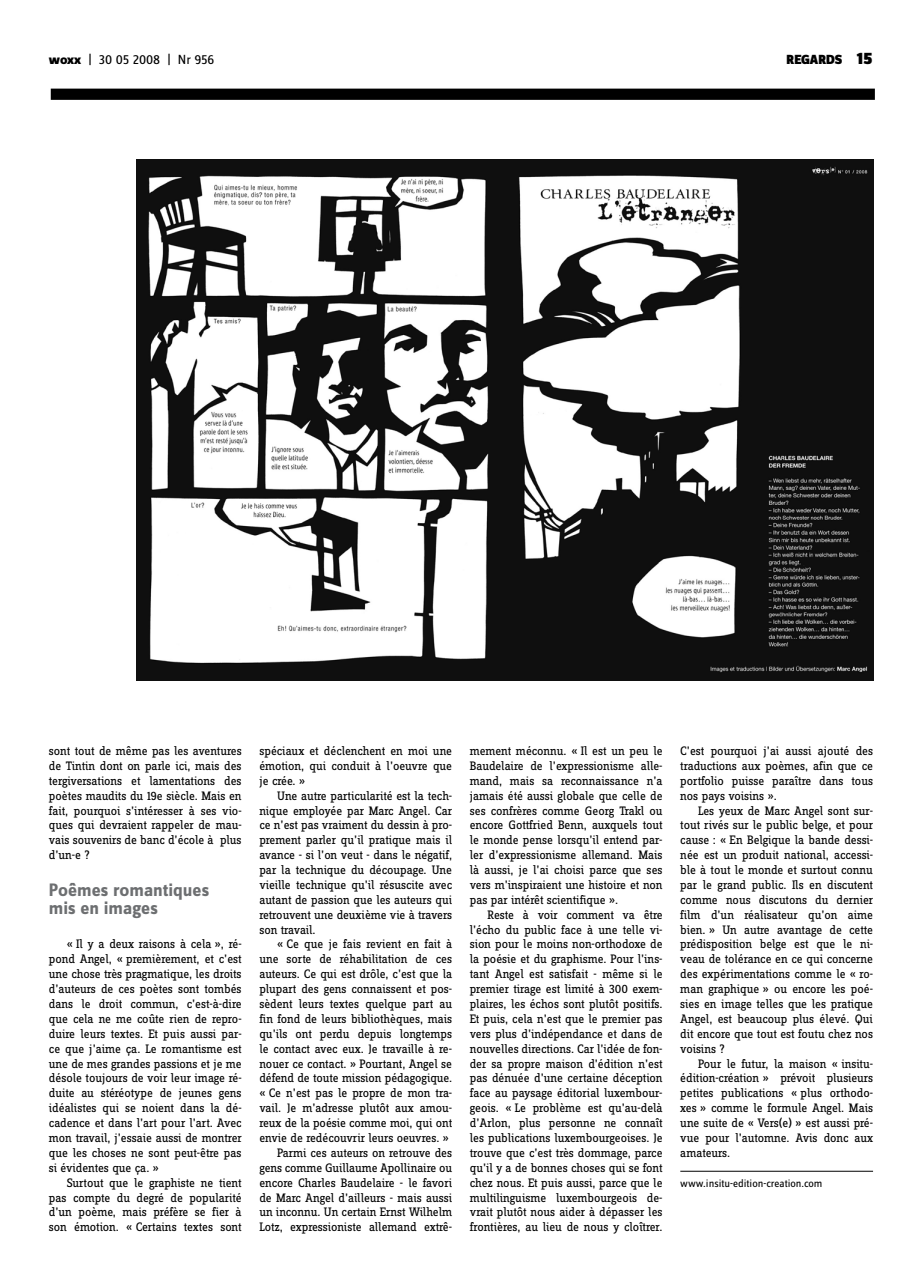
<style>
.page{position:relative;width:922px;height:1276px;background:#fff}
.page>*{position:absolute;margin:0;border:0;box-sizing:border-box;transform-origin:0 0}
.t1{font:700 18.75px/18.8px "Zine Sans Dis";color:#6d6f71}
.t2{font:13.75px "Zine Sans Dis";color:#000}
.t3{font:900 13.75px "Zine Sans Dis";letter-spacing:-.01em;color:#000}
.t4{font:12.75px/14.9px "Zine Slab Dis";letter-spacing:-.01em;color:#000;text-align:justify}
.t5{font:11.25px "Zine Sans Dis";color:#000}
.s1{font-weight:800}
.s2{font-size:17.5px}
</style>
<div class="page">
<hr style="left:680px;top:1171px;width:192px;height:1px;background:#000">
<div style="left:51px;top:89px;width:823px;height:11px;background:#000"></div>
<img style="left:136px;top:159px;width:736px;height:521px">
<p class="t2" style="left:49px;top:53px;width:167px"><span class="s1">woxx</span> | 30 05 2008 | Nr 956</p>
<p class="t3" style="left:786px;top:53px;width:87px">REGARDS <span class="s2">15</span></p>
<p class="t4" style="left:49px;top:744px;width:194px">sont tout de même pas les aventures de Tintin dont on parle ici, mais des tergiversations et lamentations des poètes maudits du 19e siècle. Mais en fait, pourquoi s’intéresser à ses vio&shy;ques qui devraient rappeler de mau&shy;vais souvenirs de banc d’école à plus d’un-e ?</p>
<h1 class="t1" style="left:49px;top:881px;width:162px">Poêmes romantiques mis en images</h1>
<p class="t4" style="left:49px;top:937px;width:194px;text-indent:18px">« Il y a deux raisons à cela », ré&shy;pond Angel, « premièrement, et c’est une chose très pragmatique, les droits d’auteurs de ces poètes sont tombés dans le droit commun, c’est-à-dire que cela ne me coûte rien de repro&shy;duire leurs textes. Et puis aussi par&shy;ce que j’aime ça. Le romantisme est une de mes grandes passions et je me désole toujours de voir leur image ré&shy;duite au stéréotype de jeunes gens idéalistes qui se noient dans la dé&shy;cadence et dans l’art pour l’art. Avec mon travail, j’essaie aussi de montrer que les choses ne sont peut-être pas si évidentes que ça. »</p>
<p class="t4" style="left:49px;top:1175px;width:194px;text-indent:18px">Surtout que le graphiste ne tient pas compte du degré de popularité d’un poème, mais préfère se fier à son émotion. « Certains textes sont</p>
<p class="t4" style="left:259px;top:744px;width:194px">spéciaux et déclenchent en moi une émotion, qui conduit à l’oeuvre que je crée. »</p>
<p class="t4" style="left:259px;top:788px;width:194px;text-indent:18px">Une autre particularité est la tech&shy;nique employée par Marc Angel. Car ce n’est pas vraiment du dessin à pro&shy;prement parler qu’il pratique mais il avance - si l’on veut - dans le négatif, par la technique du découpage. Une vieille technique qu’il résuscite avec autant de passion que les auteurs qui retrouvent une deuxième vie à travers son travail.</p>
<p class="t4" style="left:259px;top:937px;width:194px;text-align:right">« Ce que je fais revient en fait à une sorte de réhabilitation de ces auteurs. Ce qui est drôle, c’est que la plupart des gens connaissent et pos&shy;sèdent leurs textes quelque part au fin fond de leurs bibliothèques, mais qu’ils ont perdu depuis longtemps le contact avec eux. Je travaille à re&shy;nouer ce contact. » Pourtant, Angel se défend de toute mission pédagogique. « Ce n’est pas le propre de mon tra&shy;vail. Je m’adresse plutôt aux amou&shy;reux de la poésie comme moi, qui ont envie de redécouvrir leurs oeuvres. » Parmi ces auteurs on retrouve des gens comme Guillaume Apollinaire ou encore Charles Baudelaire - le favori de Marc Angel d’ailleurs - mais aussi un inconnu. Un certain Ernst Wilhelm Lotz, expressioniste allemand extrê-</p>
<p class="t4" style="left:469px;top:744px;width:194px">mement méconnu. « Il est un peu le Baudelaire de l’expressionisme alle&shy;mand, mais sa reconnaissance n’a jamais été aussi globale que celle de ses confrères comme Georg Trakl ou encore Gottfried Benn, auxquels tout le monde pense lorsqu’il entend par&shy;ler d’expressionisme allemand. Mais là aussi, je l’ai choisi parce que ses vers m’inspiraient une histoire et non pas par intérêt scientifique ».</p>
<p class="t4" style="left:469px;top:908px;width:194px;text-indent:18px">Reste à voir comment va être l’écho du public face à une telle vi&shy;sion pour le moins non-orthodoxe de la poésie et du graphisme. Pour l’ins&shy;tant Angel est satisfait - même si le premier tirage est limité à 300 exem&shy;plaires, les échos sont plutôt positifs.<br>Et puis, cela n’est que le premier pas vers plus d’indépendance et dans de nouvelles directions. Car l’idée de fon&shy;der sa propre maison d’édition n’est pas dénuée d’une certaine déception face au paysage éditorial luxembour&shy;geois. « Le problème est qu’au-delà d’Arlon, plus personne ne connaît les publications luxembourgeoises. Je trouve que c’est très dommage, parce qu’il y a de bonnes choses qui se font chez nous. Et puis aussi, parce que le multilinguisme luxembourgeois de&shy;vrait plutôt nous aider à dépasser les frontières, au lieu de nous y cloîtrer.</p>
<p class="t4" style="left:680px;top:744px;width:194px">C’est pourquoi j’ai aussi ajouté des traductions aux poèmes, afin que ce portfolio puisse paraître dans tous nos pays voisins ».</p>
<p class="t4" style="left:680px;top:803px;width:194px;text-indent:18px">Les yeux de Marc Angel sont sur&shy;tout rivés sur le public belge, et pour cause : « En Belgique la bande dessi&shy;née est un produit national, accessi&shy;ble à tout le monde et surtout connu par le grand public. Ils en discutent comme nous discutons du dernier film d’un réalisateur qu’on aime bien. » Un autre avantage de cette prédisposition belge est que le ni&shy;veau de tolérance en ce qui concerne des expérimentations comme le « ro&shy;man graphique » ou encore les poé&shy;sies en image telles que les pratique Angel, est beaucoup plus élevé. Qui dit encore que tout est foutu chez nos voisins ?</p>
<p class="t4" style="left:680px;top:1056px;width:194px;text-indent:18px">Pour le futur, la maison « insitu&shy;édition-création » prévoit plusieurs petites publications « plus orthodo&shy;xes » comme le formule Angel. Mais une suite de « Vers(e) » est aussi pré&shy;vue pour l’automne. Avis donc aux amateurs.</p>
<p class="t5" style="left:680px;top:1177px;width:144px">www.insitu-edition-creation.com</p>
</div>
